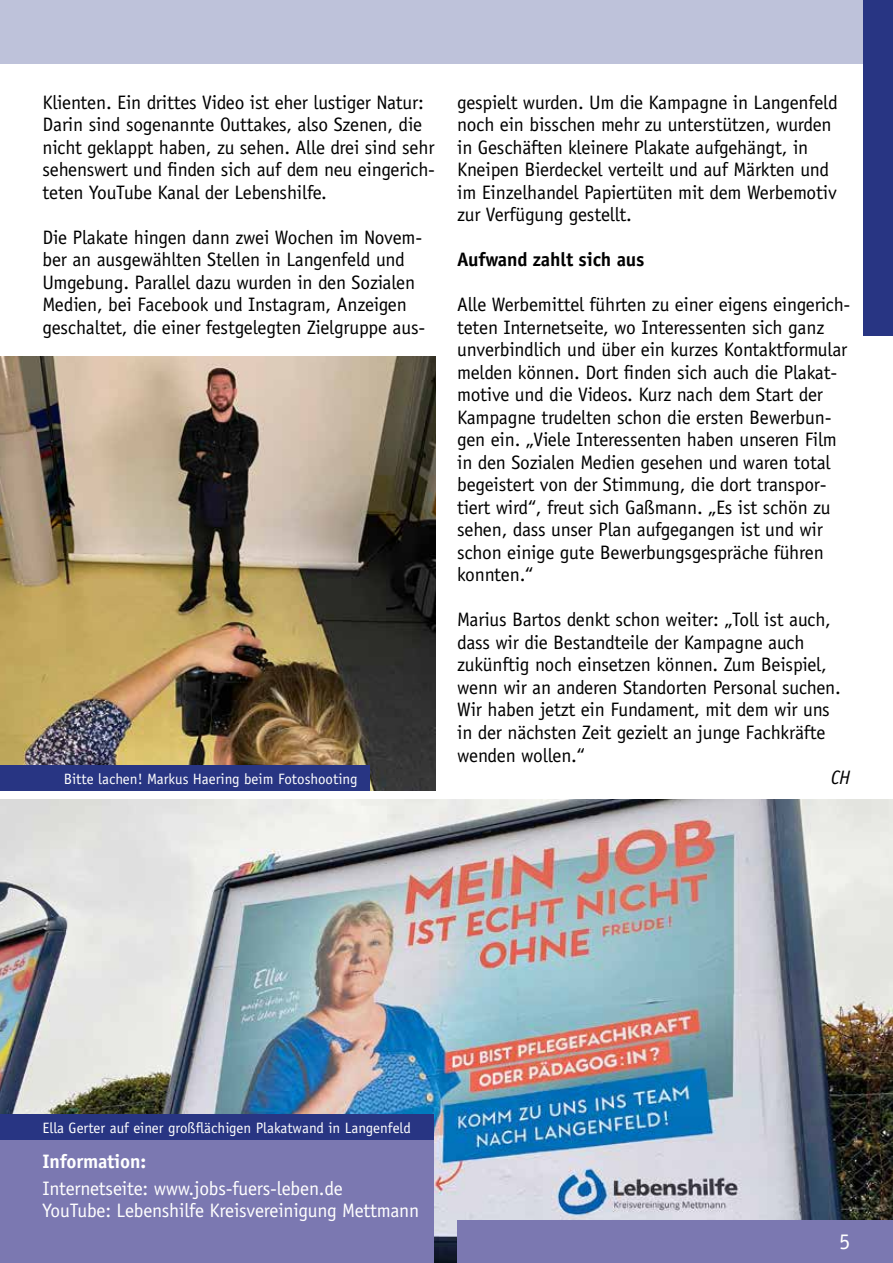
<style>
.page{position:relative;width:893px;height:1263px;background:#fff}
.page>*{position:absolute;margin:0;border:0;box-sizing:border-box;transform-origin:0 0}
.t1{font:22.5px "Officina Sans";color:#fff}
.t2{font:19.5px/22.5px "Officina Sans";letter-spacing:-.01em;color:#000}
.t3{font:19.5px/22.5px "Officina Sans";letter-spacing:-.01em;color:#fff}
.t4{font:700 19.5px "Officina Sans";letter-spacing:-.01em;color:#000}
.t5{font:700 19.5px "Officina Sans";letter-spacing:-.01em;color:#fff}
.t6{font:italic 19.5px "Officina Sans";color:#000}
.t7{font:15px "Officina Sans";color:#fff}
</style>
<div class="page">
<img style="left:0;top:799px;width:893px;height:464px">
<div style="left:0;top:0;width:893px;height:64px;background:#bec2da"></div>
<div style="left:0;top:1140px;width:434px;height:123px;background:#7b78b1"></div>
<div style="left:863px;top:0;width:30px;height:336px;background:#283583"></div>
<img style="left:0;top:356px;width:436px;height:435px">
<div style="left:0;top:765px;width:370px;height:26px;background:#283583"></div>
<div style="left:457px;top:1220px;width:436px;height:43px;background:#7b78b1"></div>
<div style="left:0;top:1114px;width:434px;height:26px;background:#283583"></div>
<p class="t2" style="left:43px;top:91px;width:394px">Klienten. Ein drittes Video ist eher lustiger Natur:<br>Darin sind sogenannte Outtakes, also Szenen, die nicht geklappt haben, zu sehen. Alle drei sind sehr sehenswert und finden sich auf dem neu eingerich&shy;teten YouTube Kanal der Lebenshilfe.</p>
<p class="t2" style="left:43px;top:226px;width:384px">Die Plakate hingen dann zwei Wochen im Novem&shy;ber an ausgewählten Stellen in Langenfeld und Umgebung. Parallel dazu wurden in den Sozialen Medien, bei Facebook und Instagram, Anzeigen geschaltet, die einer festgelegten Zielgruppe aus-</p>
<p class="t7" style="left:64px;top:770px;width:295px">Bitte lachen! Markus Haering beim Fotoshooting</p>
<p class="t2" style="left:457px;top:91px;width:382px">gespielt wurden. Um die Kampagne in Langenfeld noch ein bisschen mehr zu unterstützen, wurden in Geschäften kleinere Plakate aufgehängt, in Kneipen Bierdeckel verteilt und auf Märkten und im Einzelhandel Papiertüten mit dem Werbemotiv zur Verfügung gestellt.</p>
<p class="t4" style="left:457px;top:248px;width:189px">Aufwand zahlt sich aus</p>
<p class="t2" style="left:457px;top:294px;width:395px">Alle Werbemittel führten zu einer eigens eingerich&shy;teten Internetseite, wo Interessenten sich ganz unverbindlich und über ein kurzes Kontaktformular melden können. Dort finden sich auch die Plakat&shy;motive und die Videos. Kurz nach dem Start der Kampagne trudelten schon die ersten Bewerbun&shy;gen ein. „Viele Interessenten haben unseren Film in den Sozialen Medien gesehen und waren total begeistert von der Stimmung, die dort transpor&shy;tiert wird“, freut sich Gaßmann. „Es ist schön zu sehen, dass unser Plan aufgegangen ist und wir schon einige gute Bewerbungsgespräche führen konnten.“</p>
<p class="t2" style="left:457px;top:609px;width:385px">Marius Bartos denkt schon weiter: „Toll ist auch, dass wir die Bestandteile der Kampagne auch zukünftig noch einsetzen können. Zum Beispiel, wenn wir an anderen Standorten Personal suchen.<br>Wir haben jetzt ein Fundament, mit dem wir uns in der nächsten Zeit gezielt an junge Fachkräfte wenden wollen.“</p>
<p class="t6" style="left:831px;top:766px;width:21px">CH</p>
<p class="t7" style="left:43px;top:1119px;width:370px">Ella Gerter auf einer großflächigen Plakatwand in Langenfeld</p>
<p class="t5" style="left:43px;top:1149px;width:105px">Information:</p>
<p class="t3" style="left:43px;top:1177px;width:378px">Internetseite: www.jobs-fuers-leben.de<br>YouTube: Lebenshilfe Kreisvereinigung Mettmann</p>
<p class="t1" style="left:839px;top:1228px;width:13px">5</p>
</div>
